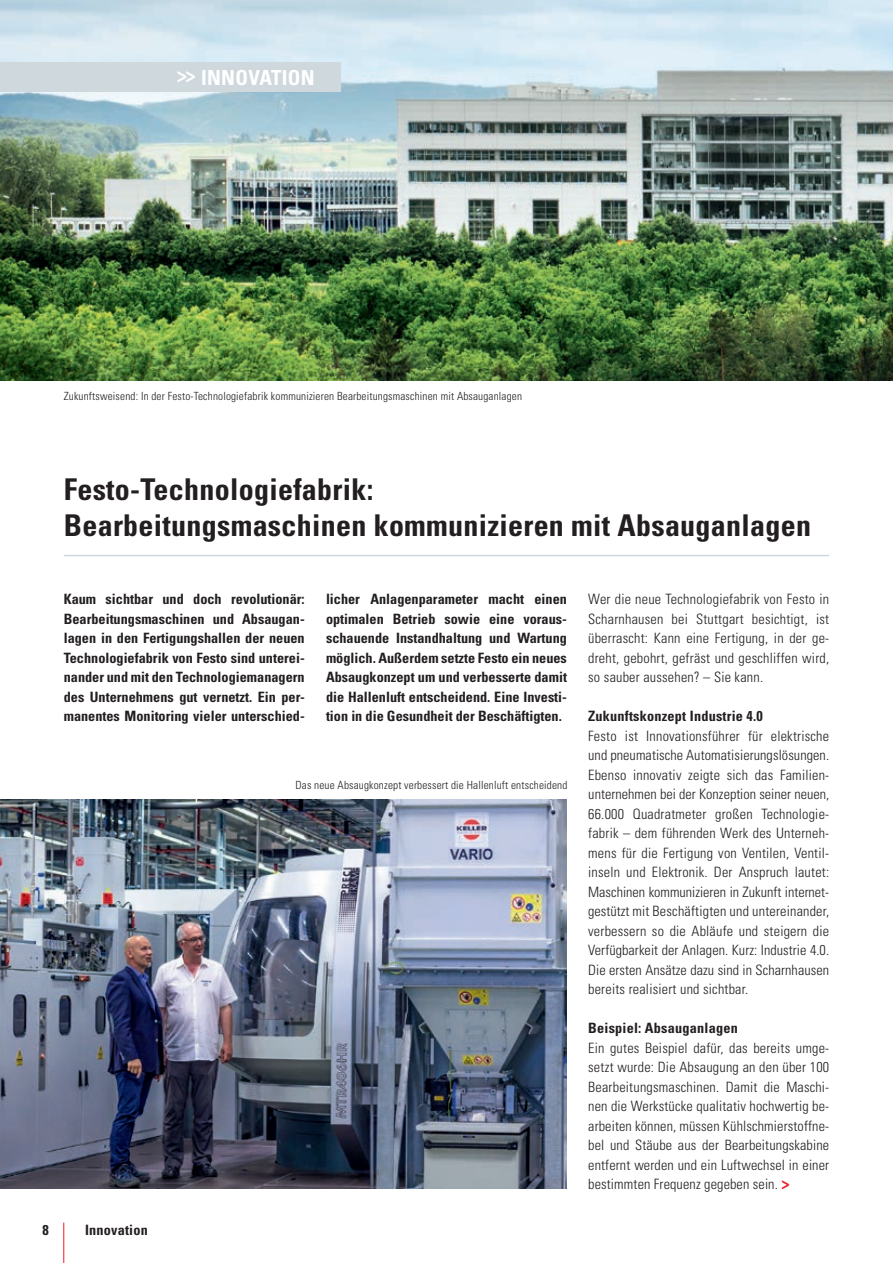
<style>
.page{position:relative;width:893px;height:1263px;background:#fff}
.page>*{position:absolute;margin:0;border:0;box-sizing:border-box;transform-origin:0 0}
.t1{font:700 condensed 30px/36px "Univers";letter-spacing:.01em;color:#231f20}
.t2{font:700 condensed 20.7px "Univers";letter-spacing:.015em;color:#fff}
.t3{font:300 condensed 14.25px/19.5px "Univers";letter-spacing:.015em;color:#231f20;text-align:justify}
.t4{font:700 condensed 14.25px/19.5px "Univers";color:#231f20;text-align:justify}
.t5{font:300 condensed 11.25px "Univers";letter-spacing:.015em;color:#231f20}
.s1{font-weight:700;font-size:16.5px;color:#ee1d23}
</style>
<div class="page">
<hr style="left:63px;top:1222px;width:1px;height:41px;background:#ee1d23">
<img style="left:0;top:0;width:893px;height:380px">
<hr style="left:64px;top:555px;width:765px;height:1px;background:#cfd8dd">
<div style="left:0;top:62px;width:340px;height:29px;background:#cfd8dd"></div>
<img style="left:0;top:799px;width:566px;height:390px">
<h2 class="t2" style="left:177px;top:65px;width:139px">&gt;&gt; INNOVATION</h2>
<p class="t5" style="left:64px;top:389px;width:460px">Zukunftsweisend: In der Festo-Technologiefabrik kommunizieren Bearbeitungsmaschinen mit Absauganlagen</p>
<h1 class="t1" style="left:64px;top:471px;width:749px">Festo-Technologiefabrik:<br>Bearbeitungsmaschinen kommunizieren mit Absauganlagen</h1>
<p class="t4" style="left:64px;top:589px;width:242px">Kaum sichtbar und doch revolutionär:<br>Bearbeitungsmaschinen und Absaugan&shy;lagen in den Fertigungshallen der neuen Technologiefabrik von Festo sind unterei&shy;nander und mit den Technologiemanagern des Unternehmens gut vernetzt. Ein per&shy;manentes Monitoring vieler unterschied-</p>
<p class="t4" style="left:326px;top:589px;width:242px">licher Anlagenparameter macht einen optimalen Betrieb sowie eine voraus&shy;schauende Instandhaltung und Wartung möglich. Außerdem setzte Festo ein neues Absaugkonzept um und verbesserte damit die Hallenluft entscheidend. Eine Investi&shy;tion in die Gesundheit der Beschäftigten.</p>
<p class="t3" style="left:588px;top:589px;width:242px">Wer die neue Technologiefabrik von Festo in Scharnhausen bei Stuttgart besichtigt, ist überrascht: Kann eine Fertigung, in der ge&shy;dreht, gebohrt, gefräst und geschliffen wird, so sauber aussehen? – Sie kann.</p>
<p class="t4" style="left:588px;top:706px;width:176px">Zukunftskonzept Industrie 4.0</p>
<p class="t3" style="left:588px;top:726px;width:242px">Festo ist Innovationsführer für elektrische und pneumatische Automatisierungslösungen.<br>Ebenso innovativ zeigte sich das Familien&shy;unternehmen bei der Konzeption seiner neuen, 66.000 Quadratmeter großen Technologie&shy;fabrik – dem führenden Werk des Unterneh&shy;mens für die Fertigung von Ventilen, Ventil&shy;inseln und Elektronik. Der Anspruch lautet:<br>Maschinen kommunizieren in Zukunft internet&shy;gestützt mit Beschäftigten und untereinander, verbessern so die Abläufe und steigern die Verfügbarkeit der Anlagen. Kurz: Industrie 4.0.<br>Die ersten Ansätze dazu sind in Scharnhausen bereits realisiert und sichtbar.</p>
<p class="t4" style="left:588px;top:1018px;width:151px">Beispiel: Absauganlagen</p>
<p class="t3" style="left:588px;top:1038px;width:242px">Ein gutes Beispiel dafür, das bereits umge&shy;setzt wurde: Die Absaugung an den über 100<br>Bearbeitungsmaschinen. Damit die Maschi&shy;nen die Werkstücke qualitativ hochwertig be&shy;arbeiten können, müssen Kühlschmierstoffne&shy;bel und Stäube aus der Bearbeitungskabine entfernt werden und ein Luftwechsel in einer bestimmten Frequenz gegeben sein. <span class="s1">&gt;</span></p>
<p class="t5" style="left:295px;top:778px;width:273px">Das neue Absaugkonzept verbessert die Hallenluft entscheidend</p>
<p class="t4" style="left:43px;top:1220px;width:8px">8</p>
<p class="t4" style="left:85px;top:1220px;width:64px">Innovation</p>
</div>
